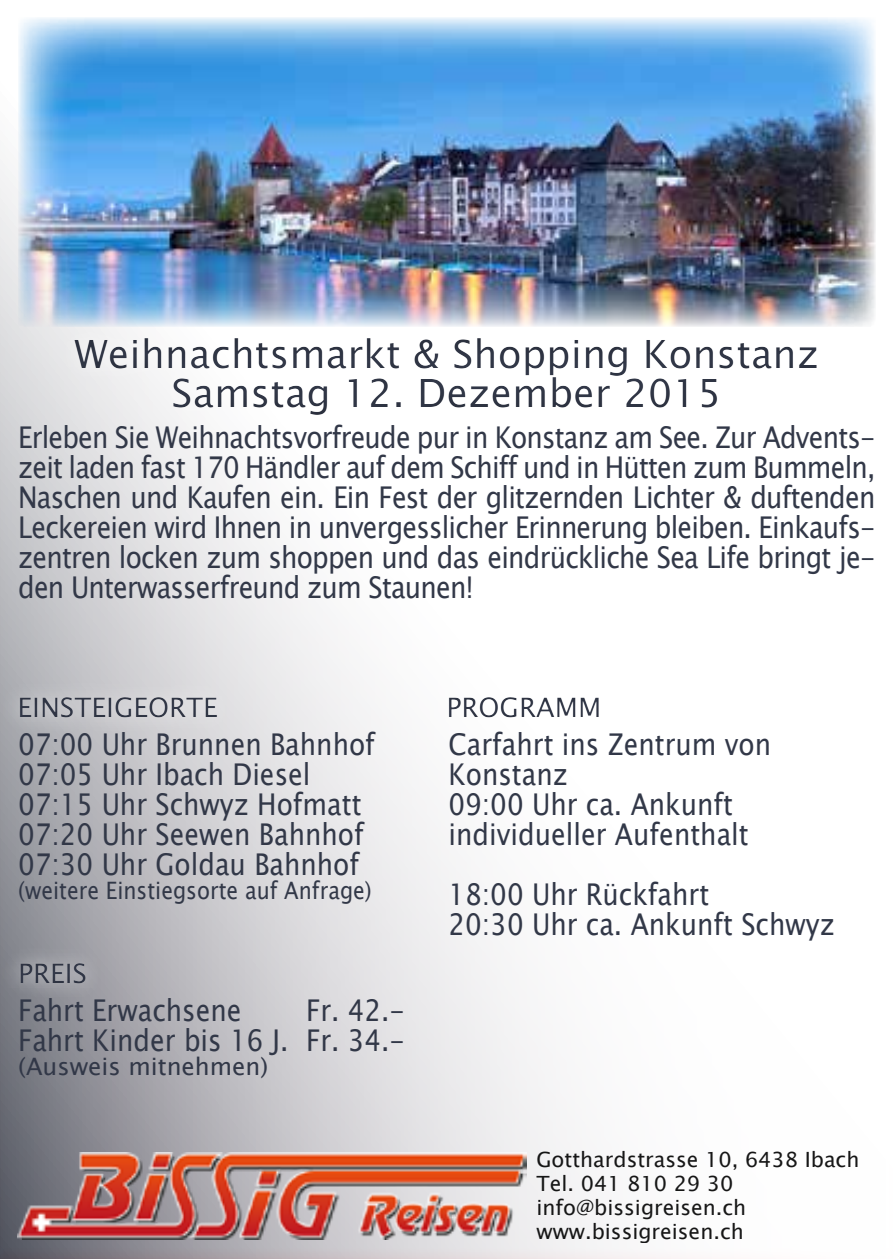
<style>
.page{position:relative;width:893px;height:1259px;background:#fff}
.page>*{position:absolute;margin:0;border:0;box-sizing:border-box;transform-origin:0 0}
.t1{font:39px/39px "Lucida Sans Unicode";color:#323848;text-align:center}
.t2{font:30px/30px "Lucida Sans Unicode";color:#323848;scale:.88 1}
.t3{font:27px "Lucida Sans Unicode";color:#323848}
.t4{font:24px "Lucida Sans Unicode";color:#323848;scale:.88 1}
.t5{font:24px "Lucida Sans Unicode";color:#323848}
.t6{font:21px/24px "Lucida Sans Unicode";color:#000}
</style>
<div class="page">
<div style="left:0;top:0;width:893px;height:1259px;background:#f00;opacity:.5"></div>
<img style="left:18px;top:1152px;width:509px;height:87px">
<div style="left:430px;top:679px;width:188px;height:57px;background:#fff"></div>
<div style="left:428px;top:684px;width:201px;height:51px;background:#fefefe"></div>
<div style="left:1px;top:678px;width:233px;height:58px;background:#fff;opacity:.75"></div>
<div style="left:0;top:685px;width:245px;height:51px;background:#000;opacity:.5"></div>
<div style="left:1px;top:945px;width:103px;height:57px;background:#fff;opacity:.75"></div>
<div style="left:0;top:951px;width:115px;height:51px;background:#000;opacity:.5"></div>
<div style="left:57px;top:320px;width:777px;height:113px;background:#fff;opacity:.75"></div>
<div style="left:45px;top:320px;width:801px;height:108px;background:#000;opacity:.5"></div>
<img style="left:19px;top:17px;width:856px;height:309px">
<h1 class="t1" style="left:74px;top:334px;width:746px">Weihnachtsmarkt &amp; Shopping Konstanz<br>Samstag 12. Dezember 2015</h1>
<p class="t2" style="left:18px;top:423px;width:976px;text-align:justify">Erleben Sie Weihnachtsvorfreude pur in Konstanz am See. Zur Advents&shy;zeit laden fast 170 Händler auf dem Schiff und in Hütten zum Bummeln, Naschen und Kaufen ein. Ein Fest der glitzernden Lichter &amp; duftenden Leckereien wird Ihnen in unvergesslicher Erinnerung bleiben. Einkaufs&shy;zentren locken zum shoppen und das eindrückliche Sea Life bringt je&shy;den Unterwasserfreund zum Staunen!</p>
<p class="t3" style="left:18px;top:686px;width:202px">EINSTEIGEORTE</p>
<p class="t3" style="left:447px;top:686px;width:156px">PROGRAMM</p>
<p class="t2" style="left:18px;top:729px;width:407px">07:00 Uhr Brunnen Bahnhof<br>07:05 Uhr Ibach Diesel<br>07:15 Uhr Schwyz Hofmatt<br>07:20 Uhr Seewen Bahnhof<br>07:30 Uhr Goldau Bahnhof</p>
<p class="t4" style="left:18px;top:871px;width:403px">(weitere Einstiegsorte auf Anfrage)</p>
<p class="t3" style="left:18px;top:952px;width:70px">PREIS</p>
<p class="t2" style="left:18px;top:995px;width:255px">Fahrt Erwachsene</p>
<p class="t2" style="left:18px;top:995px;width:441px;text-align:right">Fr. 42.-<br>Fahrt Kinder bis 16 J. Fr. 34.-</p>
<p class="t5" style="left:18px;top:1047px;width:252px">(Ausweis mitnehmen)</p>
<p class="t2" style="left:449px;top:729px;width:368px">Carfahrt ins Zentrum von<br>Konstanz<br>09:00 Uhr ca. Ankunft individueller Aufenthalt</p>
<p class="t2" style="left:449px;top:879px;width:440px">18:00 Uhr Rückfahrt<br>20:30 Uhr ca. Ankunft Schwyz</p>
<p class="t6" style="left:536px;top:1147px;width:324px">Gotthardstrasse 10, 6438 Ibach<br>Tel. 041 810 29 30 info@bissigreisen.ch www.bissigreisen.ch</p>
</div>
